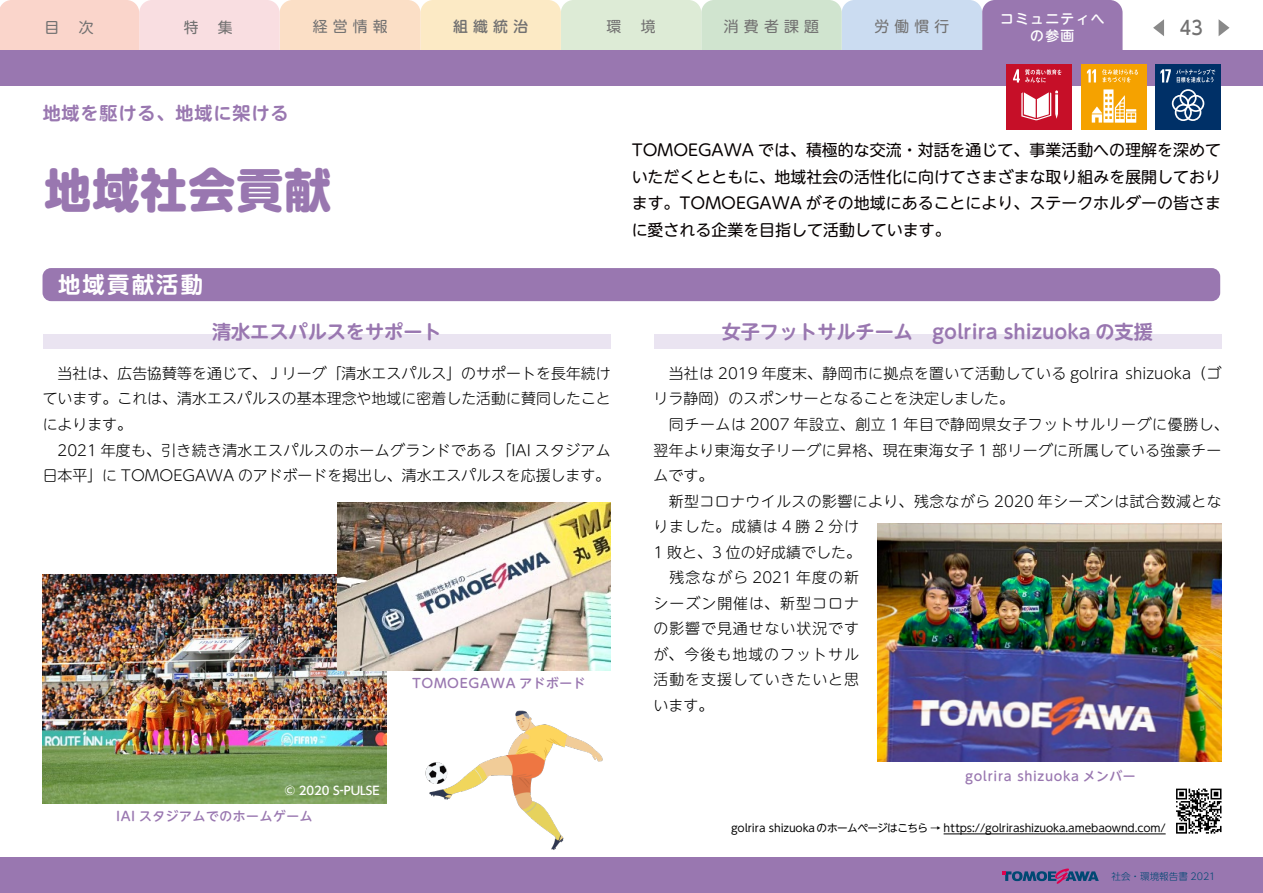
<style>
.page{position:relative;width:1263px;height:893px;background:#fff}
.page>*{position:absolute;margin:0;border:0;box-sizing:border-box;transform-origin:0 0}
.t1{font:800 46.8px "UD Shin M Go Pr 6 N";letter-spacing:.025em;color:#9977b0}
.t2{font:700 22.35px "UD Shin M Go Pr 6 N De";letter-spacing:.1em;color:#fff}
.t3{font:700 19.2px "UD Shin M Go Pr 6 N De";color:#9977b0}
.t4{font:500 19.2px "UD Shin Go NT Pr 6 N";color:#727171;scale:.9 1}
.t5{font:700 18px "UD Shin M Go Pr 6 N De";letter-spacing:.05em;color:#9977b0}
.t6{font:15.9px/26.5px "UD Shin M Go Pr 6 N";color:#060001;text-align:justify}
.t7{font:300 14.85px/25.5px "UD Shin M Go Pr 6 N";letter-spacing:.025em;color:#000}
.t8{font:300 14.85px/25.5px "UD Shin M Go Pr 6 N";letter-spacing:.005em;color:#000}
.t9{font:14.85px "UD Shin M Go Pr 6 N";letter-spacing:.35em;color:#727171}
.t10{font:500 14.85px "UD Shin M Go Pr 6 N";color:#727171}
.t11{font:500 13.8px "UD Shin M Go Pr 6 N";letter-spacing:.1em;color:#fff}
.t12{font:500 12.75px "UD Shin M Go Pr 6 N";letter-spacing:.05em;color:#9977b0}
.t13{font:500 11.7px "UD Shin Go Pr 6 N";letter-spacing:-.005em;color:#fff}
.t14{font:10.65px "UD Shin M Go Pr 6 N";letter-spacing:-.01em;color:#000}
.t15{font:300 9.6px "UD Shin Go Pr 6 N";color:#004873}
</style>
<div class="page">
<svg style="left:0;top:0;width:1122px;height:50px;background:#dfd4d0"></svg>
<div style="left:0;top:858px;width:1263px;height:35px;background:#9977b0"></div>
<svg style="left:1218px;top:19px;width:11px;height:17px"></svg>
<svg style="left:1153px;top:19px;width:11px;height:17px"></svg>
<div style="left:0;top:50px;width:1262px;height:36px;background:#9977b0"></div>
<div style="left:43px;top:268px;width:1177px;height:33px;background:#9977b0;border-radius:9px"></div>
<div style="left:43px;top:334px;width:567px;height:15px;background:#eae4f1"></div>
<img style="left:43px;top:574px;width:343px;height:229px">
<svg style="left:1002px;top:868px;width:97px;height:16px"></svg>
<img style="left:338px;top:503px;width:273px;height:167px">
<img style="left:425px;top:710px;width:178px;height:140px">
<div style="left:654px;top:334px;width:567px;height:15px;background:#eae4f1"></div>
<hr style="left:943px;top:834px;width:223px;height:1px;background:#000">
<img style="left:878px;top:523px;width:343px;height:238px">
<div style="left:1006px;top:64px;width:66px;height:65px;background:#c60f28"></div>
<svg style="left:1021px;top:90px;width:37px;height:30px"></svg>
<svg style="left:1013px;top:69px;width:48px;height:14px"></svg>
<div style="left:1081px;top:64px;width:65px;height:65px;background:#f5a200"></div>
<svg style="left:1092px;top:89px;width:44px;height:34px"></svg>
<svg style="left:1087px;top:69px;width:9px;height:13px"></svg>
<svg style="left:1102px;top:69px;width:36px;height:13px"></svg>
<div style="left:1155px;top:64px;width:65px;height:65px;background:#003067"></div>
<svg style="left:1172px;top:89px;width:32px;height:32px"></svg>
<svg style="left:1160px;top:69px;width:55px;height:14px"></svg>
<svg style="left:1176px;top:789px;width:45px;height:45px"></svg>
<p class="t9" style="left:45px;top:15px;width:16px">目</p>
<p class="t9" style="left:79px;top:15px;width:16px">次</p>
<p class="t9" style="left:874px;top:14px;width:77px">労働慣行</p>
<p class="t9" style="left:313px;top:14px;width:77px">経営情報</p>
<p class="t10" style="left:453px;top:14px;width:77px">組織統治</p>
<p class="t9" style="left:724px;top:14px;width:97px">消費者課題</p>
<p class="t9" style="left:606px;top:14px;width:16px">環</p>
<p class="t9" style="left:641px;top:14px;width:16px">境</p>
<p class="t9" style="left:184px;top:15px;width:16px">特</p>
<p class="t9" style="left:218px;top:15px;width:16px">集</p>
<p class="t11" style="left:1000px;top:7px;width:106px">コミュニティへ</p>
<p class="t11" style="left:1030px;top:24px;width:46px">の参画</p>
<p class="t4" style="left:1180px;top:12px;width:27px">43</p>
<p class="t5" style="left:43px;top:97px;width:247px">地域を駆ける、地域に架ける</p>
<h1 class="t1" style="left:45px;top:149px;width:288px">地域社会貢献</h1>
<h2 class="t2" style="left:58px;top:266px;width:147px">地域貢献活動</h2>
<p class="t3" style="left:212px;top:316px;width:231px">清水エスパルスをサポート</p>
<p class="t8" style="left:43px;top:360px;width:570px">　当社は、広告協賛等を通じて、Ｊリーグ「清水エスパルス」のサポートを長年続けています。これは、清水エスパルスの基本理念や地域に密着した活動に賛同したことによります。<br>　2021 年度も、引き続き清水エスパルスのホームグランドである「IAI スタジアム日本平」に TOMOEGAWA のアドボードを掲出し、清水エスパルスを応援します。</p>
<p class="t12" style="left:412px;top:672px;width:175px">TOMOEGAWA アドボード</p>
<p class="t6" style="left:632px;top:136px;width:591px">TOMOEGAWA では、積極的な交流・対話を通じて、事業活動への理解を深めていただくとともに、地域社会の活性化に向けてさまざまな取り組みを展開しております。TOMOEGAWA がその地域にあることにより、ステークホルダーの皆さまに愛される企業を目指して活動しています。</p>
<p class="t3" style="left:722px;top:316px;width:433px">女子フットサルチーム　golrira shizuoka の支援</p>
<p class="t7" style="left:1125px;top:360px;width:97px">shizuoka（ゴ</p>
<p class="t7" style="left:653px;top:360px;width:577px">　当社は 2019 年度末、静岡市に拠点を置いて活動している golrira<br>リラ静岡）のスポンサーとなることを決定しました。<br>　同チームは 2007 年設立、創立 1 年目で静岡県女子フットサルリーグに優勝し、翌年より東海女子リーグに昇格、現在東海女子 1 部リーグに所属している強豪チームです。<br>　新型コロナウイルスの影響により、残念ながら 2020 年シーズンは試合数減となりました。成績は4 勝 2 分け<br>1 敗と、3 位の好成績でした。<br>　残念ながら 2021 年度の新<br>シーズン開催は、新型コロナ<br>の影響で見通せない状況です<br>が、今後も地域のフットサル<br>活動を支援していきたいと思<br>います。</p>
<p class="t13" style="left:285px;top:781px;width:97px">© 2020 -S PULSE</p>
<p class="t12" style="left:116px;top:805px;width:198px">IAI スタジアムでのホームゲーム</p>
<p class="t12" style="left:965px;top:765px;width:172px">golrira shizuoka メンバー</p>
<p class="t14" style="left:731px;top:819px;width:436px">golrira shizuoka のホームページはこちら → https://golrirashizuoka.amebaownd.com/</p>
<p class="t15" style="left:1111px;top:868px;width:106px">社会・環境報告書 2021</p>
</div>
